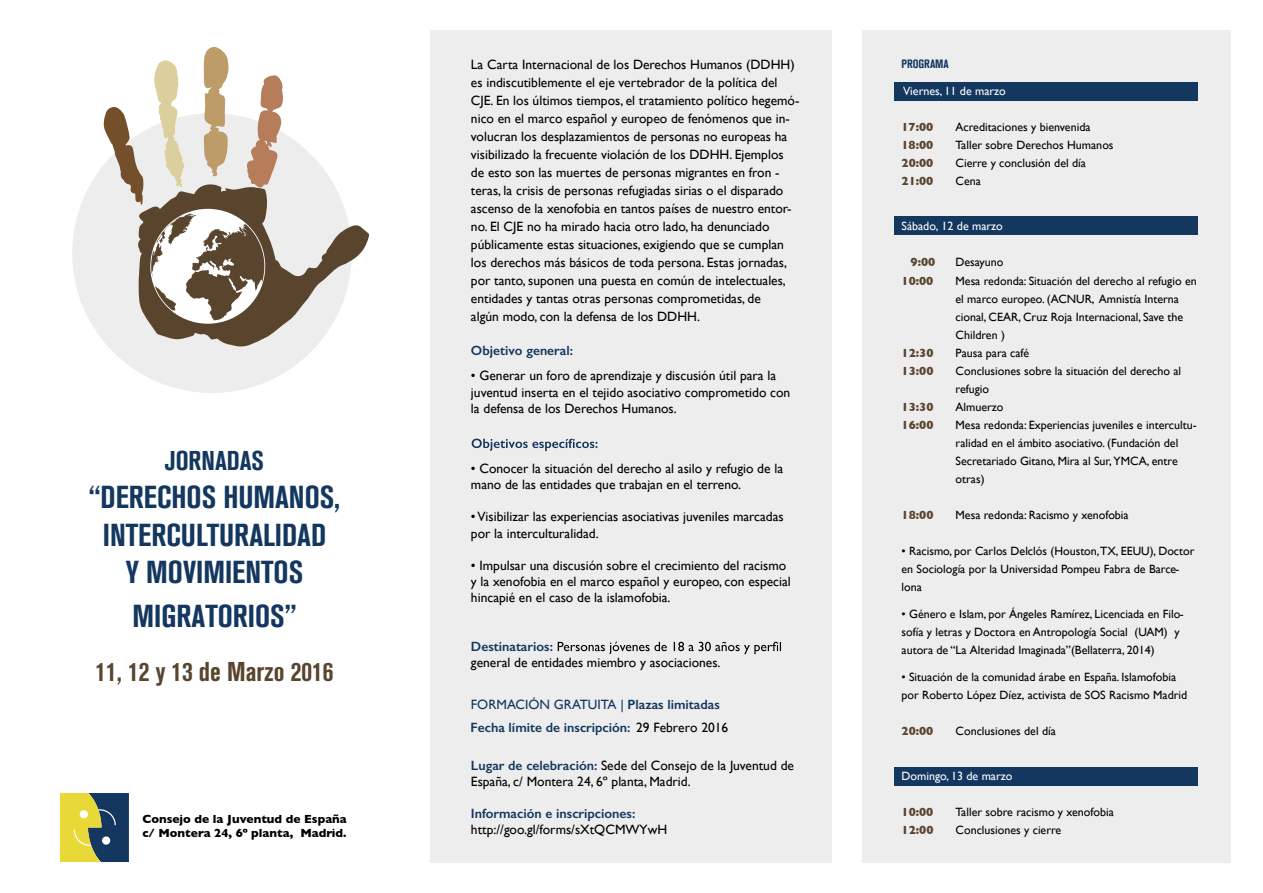
<style>
.page{position:relative;width:1263px;height:893px;background:#fff}
.page>*{position:absolute;margin:0;border:0;box-sizing:border-box;transform-origin:0 0}
.t1{font:700 condensed 31.5px/37.8px "Akzidenz Grotesk BQ";color:#13375f;text-align:center}
.t2{font:700 condensed 27px "Akzidenz Grotesk BQ";color:#59452e}
.t3{font:700 condensed 27px "Akzidenz Grotesk BQ";color:#13375f}
.t4{font:13.5px/18px "Gill Sans";color:#000}
.t5{font:600 13.5px "Gill Sans";color:#13375f}
.t6{font:13.5px "Gill Sans";color:#13375f}
.t7{font:12px/18px "Gill Sans";color:#000}
.t8{font:700 12px "Gill Sans";color:#59452e}
.t9{font:700 12px/14.4px "Gill Sans";color:#000}
.t10{font:12px "Gill Sans";color:#fff}
.t11{font:700 condensed 12px "Akzidenz Grotesk BQ";color:#13375f}
.s1{font-weight:600}
.s2{font-weight:400;color:#000}
.s3{font-weight:600;color:#13375f}
</style>
<div class="page">
<div style="left:862px;top:30px;width:368px;height:832px;background:#ededed"></div>
<div style="left:431px;top:30px;width:401px;height:832px;background:#ededed"></div>
<div style="left:895px;top:83px;width:303px;height:18px;background:#13375f"></div>
<div style="left:895px;top:217px;width:303px;height:18px;background:#13375f"></div>
<div style="left:895px;top:767px;width:303px;height:18px;background:#13375f"></div>
<div style="left:72px;top:113px;width:280px;height:280px;background:#ededed;border-radius:50%"></div>
<svg style="left:103px;top:47px;width:266px;height:300px"></svg>
<svg style="left:60px;top:793px;width:69px;height:69px;background:#838d52"></svg>
<svg style="left:472px;top:439px;width:125px;height:12px"></svg>
<svg style="left:558px;top:642px;width:223px;height:12px"></svg>
<h2 class="t3" style="left:165px;top:445px;width:100px">JORNADAS</h2>
<h1 class="t1" style="left:89px;top:478px;width:253px">“DERECHOS HUMANOS,<br>INTERCULTURALIDAD<br>Y MOVIMIENTOS</h1>
<h1 class="t1" style="left:132px;top:597px;width:166px">MIGRATORIOS”</h1>
<h2 class="t2" style="left:95px;top:656px;width:239px">11, 12 y 13 de Marzo 2016</h2>
<p class="t9" style="left:142px;top:811px;width:206px">Consejo de la Juventud de España c/ Montera 24, 6º planta, Madrid.</p>
<p class="t4" style="left:471px;top:56px;width:330px">La Carta Internacional de los Derechos Humanos (DDHH) es indiscutiblemente el eje vertebrador de la política del CJE. En los últimos tiempos, el tratamiento político hegemó&shy;nico en el marco español y europeo de fenómenos que in&shy;volucran los desplazamientos de personas no europeas ha visibilizado la frecuente violación de los DDHH. Ejemplos de esto son las muertes de personas migrantes en fron - teras, la crisis de personas refugiadas sirias o el disparado ascenso de la xenofobia en tantos países de nuestro entor&shy;no. El CJE no ha mirado hacia otro lado, ha denunciado públicamente estas situaciones, exigiendo que se cumplan los derechos más básicos de toda persona. Estas jornadas, por tanto, suponen una puesta en común de intelectuales, entidades y tantas otras personas comprometidas, de<br>algún modo, con la defensa de los DDHH.</p>
<p class="t5" style="left:471px;top:343px;width:104px">Objetivo general:</p>
<p class="t4" style="left:471px;top:368px;width:321px;line-height:16.2px">• Generar un foro de aprendizaje y discusión útil para la juventud inserta en el tejido asociativo comprometido con la defensa de los Derechos Humanos.</p>
<p class="t4" style="left:471px;top:460px;width:314px;line-height:16.2px">• Conocer la situación del derecho al asilo y refugio de la mano de las entidades que trabajan en el terreno.</p>
<p class="t4" style="left:471px;top:509px;width:314px;line-height:16.2px">•Visibilizar las experiencias asociativas juveniles marcadas por la interculturalidad.</p>
<p class="t4" style="left:471px;top:557px;width:321px;line-height:16.2px">• Impulsar una discusión sobre el crecimiento del racismo y la xenofobia en el marco español y europeo, con especial hincapié en el caso de la islamofobia.</p>
<p class="t5" style="left:471px;top:638px;width:84px">Destinatarios:</p>
<p class="t4" style="left:471px;top:654px;width:251px">general de entidades miembro y asociaciones.</p>
<p class="t6" style="left:471px;top:696px;width:250px">FORMACIÓN GRATUITA | <span class="s1">Plazas limitadas</span></p>
<p class="t5" style="left:471px;top:719px;width:259px">Fecha límite de inscripción: <span class="s2">29 Febrero 2016</span></p>
<p class="t4" style="left:471px;top:757px;width:325px;line-height:16.2px"><span class="s3">Lugar de celebración:</span> Sede del Consejo de la Juventud de<br>España, c/ Montera 24, 6º planta, Madrid.</p>
<p class="t5" style="left:471px;top:805px;width:166px">Información e inscripciones:</p>
<p class="t4" style="left:471px;top:821px;width:198px">http://goo.gl/forms/sXtQCMWYwH</p>
<p class="t11" style="left:901px;top:57px;width:49px">PROGRAMA</p>
<p class="t10" style="left:903px;top:84px;width:104px">Viernes, 11 de marzo</p>
<p class="t8" style="left:901px;top:118px;width:33px">17:00</p>
<p class="t7" style="left:955px;top:118px;width:137px">Acreditaciones y bienvenida</p>
<p class="t8" style="left:901px;top:136px;width:33px">18:00</p>
<p class="t7" style="left:955px;top:136px;width:160px">Taller sobre Derechos Humanos</p>
<p class="t8" style="left:901px;top:154px;width:33px">20:00</p>
<p class="t7" style="left:955px;top:154px;width:132px">Cierre y conclusión del día</p>
<p class="t8" style="left:901px;top:172px;width:33px">21:00</p>
<p class="t7" style="left:955px;top:172px;width:27px">Cena</p>
<p class="t10" style="left:901px;top:219px;width:103px">Sábado, 12 de marzo</p>
<p class="t8" style="left:910px;top:253px;width:26px">9:00</p>
<p class="t7" style="left:955px;top:253px;width:49px">Desayuno</p>
<p class="t8" style="left:901px;top:271px;width:33px">10:00</p>
<p class="t7" style="left:955px;top:271px;width:243px">Mesa redonda: Situación del derecho al refugio en el marco europeo. (ACNUR, Amnistía Interna cional, CEAR, Cruz Roja Internacional, Save the Children )</p>
<p class="t8" style="left:901px;top:343px;width:33px">12:30</p>
<p class="t7" style="left:955px;top:343px;width:75px">Pausa para café</p>
<p class="t8" style="left:901px;top:361px;width:33px">13:00</p>
<p class="t7" style="left:955px;top:361px;width:227px">Conclusiones sobre la situación del derecho al refugio</p>
<p class="t8" style="left:901px;top:397px;width:33px">13:30</p>
<p class="t7" style="left:955px;top:397px;width:49px">Almuerzo</p>
<p class="t8" style="left:901px;top:415px;width:33px">16:00</p>
<p class="t7" style="left:955px;top:415px;width:243px">Mesa redonda: Experiencias juveniles e intercultu&shy;ralidad en el ámbito asociativo. (Fundación del Secretariado Gitano, Mira al Sur, YMCA, entre otras)</p>
<p class="t8" style="left:901px;top:505px;width:33px">18:00</p>
<p class="t7" style="left:955px;top:505px;width:175px">Mesa redonda: Racismo y xenofobia</p>
<p class="t7" style="left:901px;top:541px;width:294px">• Racismo, por Carlos Delclós (Houston,TX, EEUU), Doctor en Sociología por la Universidad Pompeu Fabra de Barce&shy;lona</p>
<p class="t7" style="left:901px;top:604px;width:284px">• Género e Islam, por Ángeles Ramírez, Licenciada en Filo&shy;sofía y letras y Doctora en Antropología Social (UAM) y autora de “La Alteridad Imaginada”(Bellaterra, 2014)</p>
<p class="t7" style="left:901px;top:667px;width:287px">• Situación de la comunidad árabe en España. Islamofobia por Roberto López Díez, activista de SOS Racismo Madrid</p>
<p class="t8" style="left:901px;top:721px;width:33px">20:00</p>
<p class="t7" style="left:955px;top:721px;width:102px">Conclusiones del día</p>
<p class="t10" style="left:901px;top:768px;width:112px">Domingo, 13 de marzo</p>
<p class="t8" style="left:901px;top:802px;width:33px">10:00</p>
<p class="t7" style="left:955px;top:802px;width:160px">Taller sobre racismo y xenofobia</p>
<p class="t8" style="left:901px;top:820px;width:33px">12:00</p>
<p class="t7" style="left:955px;top:820px;width:107px">Conclusiones y cierre</p>
</div>
